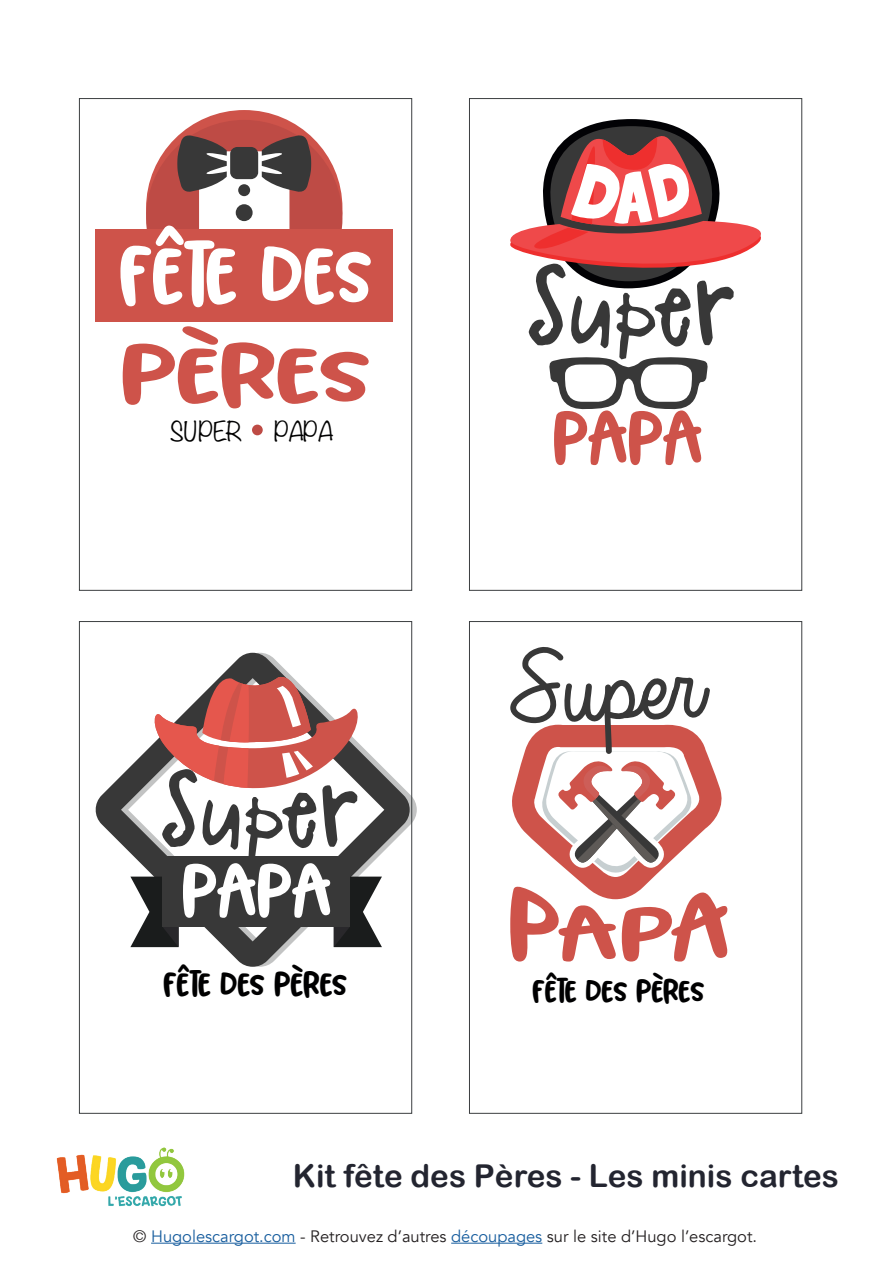
<style>
.page{position:relative;width:893px;height:1263px;background:#fff}
.page>*{position:absolute;margin:0;border:0;box-sizing:border-box;transform-origin:0 0}
.t1{font:76.95px "Blorp";color:#fff}
.t2{font:75.75px "Blorp";color:#ce534a;scale:1.39 1}
.t3{font:67.05px "Blorp";color:#ce534a}
.t4{font:67.05px "Blorp";color:#fff}
.t5{font:31.5px "Arial Rounded MT Bold";color:#232530}
.t6{font:30.9px "Blorp";color:#000001}
.t7{font:28.95px "Blorp";color:#000001}
.t8{font:300 24px "Noteworthy";color:#000001}
.t9{font:16.5px "Avenir";color:#231f20}
.s1{color:#175d9e}
</style>
<div class="page">
<hr style="left:151px;top:1243px;width:145px;height:1px;background:#175d9e">
<hr style="left:451px;top:1243px;width:91px;height:1px;background:#175d9e">
<img style="left:56px;top:1147px;width:129px;height:60px">
<div style="left:146px;top:110px;width:196px;height:196px;background:#ce534a;border-radius:50%"></div>
<div style="left:146px;top:120px;width:196px;height:196px;background:#be4b45;border-radius:50%"></div>
<div style="left:252px;top:425px;width:11px;height:10px;background:#be4b45;border-radius:50%"></div>
<svg style="left:177px;top:133px;width:134px;height:96px"></svg>
<div style="left:96px;top:229px;width:297px;height:92px;background:#ce534a"></div>
<div style="left:79px;top:98px;width:333px;height:493px;border:1px solid #3c3f41"></div>
<svg style="left:510px;top:119px;width:251px;height:291px"></svg>
<svg style="left:95px;top:653px;width:315px;height:314px"></svg>
<svg style="left:130px;top:672px;width:252px;height:275px"></svg>
<svg style="left:510px;top:647px;width:217px;height:314px"></svg>
<div style="left:469px;top:98px;width:333px;height:493px;border:1px solid #3c3f41"></div>
<div style="left:79px;top:621px;width:333px;height:493px;border:1px solid #3c3f41"></div>
<div style="left:469px;top:621px;width:333px;height:493px;border:1px solid #3c3f41"></div>
<h1 class="t1" style="left:119px;top:215px;width:254px">FÊTE DES</h1>
<h2 class="t2" style="left:120px;top:316px;width:182px">PÈRES</h2>
<h3 class="t8" style="left:170px;top:411px;width:73px">SUPER</h3>
<h3 class="t8" style="left:274px;top:411px;width:61px">PAPA</h3>
<h3 class="t4" style="left:182px;top:839px;width:153px">PAPA</h3>
<h3 class="t6" style="left:164px;top:960px;width:185px">FÊTE DES PÈRES</h3>
<h3 class="t3" style="left:553px;top:386px;width:153px">PAPA</h3>
<h3 class="t7" style="left:533px;top:968px;width:173px">FÊTE DES PÈRES</h3>
<h3 class="t5" style="left:293px;top:1157px;width:548px">Kit fête des Pères - Les minis cartes</h3>
<p class="t9" style="left:133px;top:1226px;width:625px">© <span class="s1">Hugolescargot.com</span> - Retrouvez d’autres <span class="s1">découpages</span> sur le site d’Hugo l’escargot.</p>
</div>
